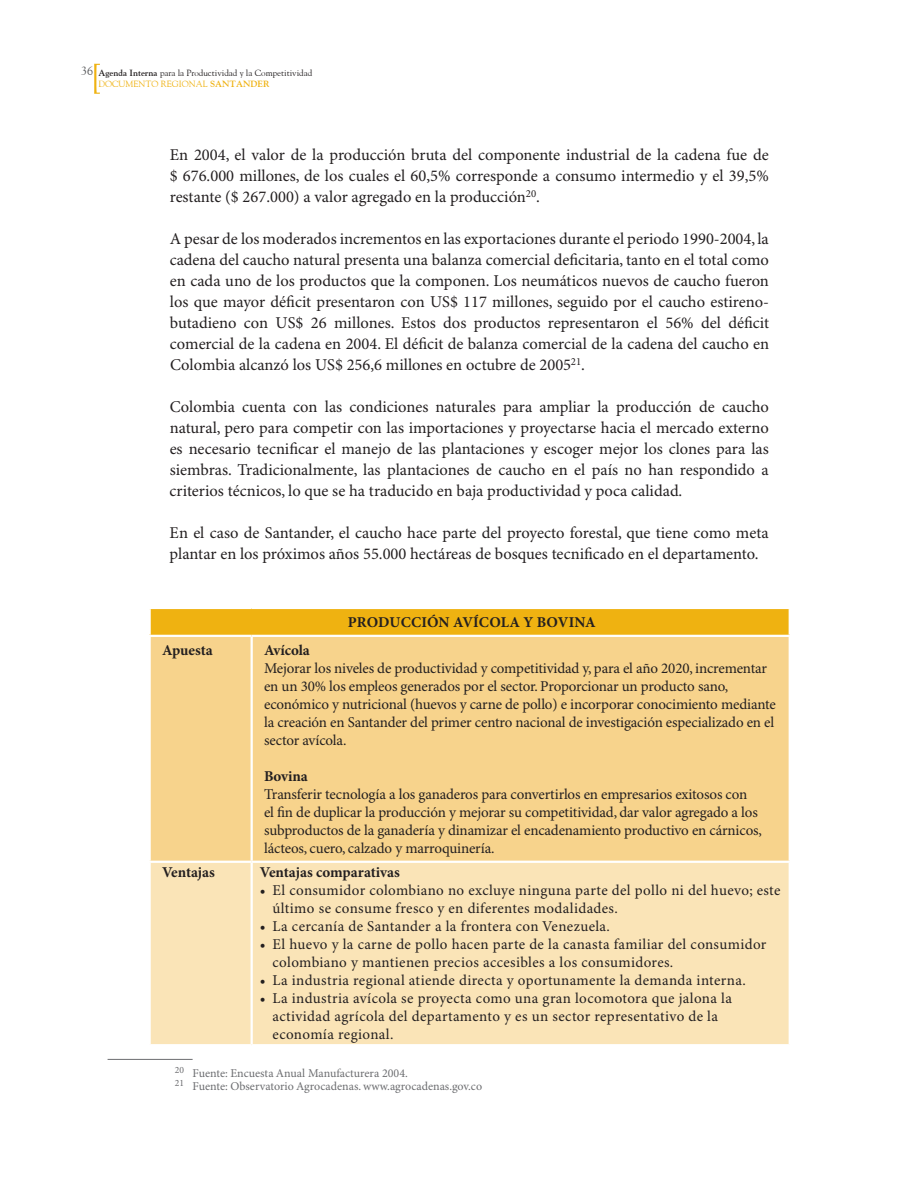
<style>
.page{position:relative;width:918px;height:1188px;background:#fff}
.page>*{position:absolute;margin:0;border:0;box-sizing:border-box;transform-origin:0 0}
.t1{font:16.5px/21px "Minion Pro";color:#231f20;text-align:justify}
.t2{font:15px/18px "Minion Pro";letter-spacing:-.005em;color:#231f20}
.t3{font:15px/18px "Minion Pro";letter-spacing:.025em;color:#231f20}
.t4{font:15px/18px "Minion Pro";letter-spacing:.02em;color:#231f20}
.t5{font:700 15px "Minion Pro";letter-spacing:-.005em;color:#231f20}
.t6{font:12px/13.5px "Minion Pro";color:#6c6d70}
.t7{font:9px/10.8px "Goudy";color:#231f20}
.s1{font-weight:700}
.s2{color:#efb211}
.s3{font-weight:700;color:#efb211}
</style>
<div class="page">
<svg style="left:94px;top:64px;width:6px;height:30px"></svg>
<div style="left:150px;top:608px;width:640px;height:28px;background:#efb211"></div>
<div style="left:151px;top:637px;width:638px;height:224px;background:#f7d38c"></div>
<div style="left:151px;top:863px;width:638px;height:181px;background:#fae4b7"></div>
<hr style="left:148px;top:635px;width:104px;height:2px;background:#fff">
<hr style="left:252px;top:635px;width:539px;height:2px;background:#fff">
<hr style="left:251px;top:637px;width:2px;height:224px;background:#fff">
<hr style="left:251px;top:863px;width:2px;height:181px;background:#fff">
<hr style="left:148px;top:607px;width:104px;height:2px;background:#fff">
<hr style="left:148px;top:609px;width:3px;height:26px;background:#fff">
<hr style="left:252px;top:607px;width:539px;height:2px;background:#fff">
<hr style="left:789px;top:609px;width:2px;height:26px;background:#fff">
<hr style="left:108px;top:1059px;width:85px;height:1px;background:#6c6d70">
<p class="t7" style="left:99px;top:67px;width:215px;text-indent:-17px"><sup>36</sup> <span class="s1">Agenda Interna</span> para la Productividad y la Competitividad<br><span class="s2">Documento Regional</span> <span class="s3">SANTANDER</span></p>
<p class="t1" style="left:170px;top:145px;width:601px">En 2004, el valor de la producción bruta del componente industrial de la cadena fue de $ 676.000 millones, de los cuales el 60,5% corresponde a consumo intermedio y el 39,5% restante ($ 267.000) a valor agregado en la producción<sup>20</sup>.</p>
<p class="t1" style="left:170px;top:229px;width:601px">A pesar de los moderados incrementos en las exportaciones durante el periodo 1990-2004, la cadena del caucho natural presenta una balanza comercial deficitaria, tanto en el total como en cada uno de los productos que la componen. Los neumáticos nuevos de caucho fueron los que mayor déficit presentaron con US$ 117 millones, seguido por el caucho estireno&shy;butadieno con US$ 26 millones. Estos dos productos representaron el 56% del déficit comercial de la cadena en 2004. El déficit de balanza comercial de la cadena del caucho en Colombia alcanzó los US$ 256,6 millones en octubre de 2005<sup>21</sup>.</p>
<p class="t1" style="left:170px;top:397px;width:601px">Colombia cuenta con las condiciones naturales para ampliar la producción de caucho natural, pero para competir con las importaciones y proyectarse hacia el mercado externo es necesario tecnificar el manejo de las plantaciones y escoger mejor los clones para las siembras. Tradicionalmente, las plantaciones de caucho en el país no han respondido a criterios técnicos, lo que se ha traducido en baja productividad y poca calidad.</p>
<p class="t1" style="left:170px;top:523px;width:601px">En el caso de Santander, el caucho hace parte del proyecto forestal, que tiene como meta plantar en los próximos años 55.000 hectáreas de bosques tecnificado en el departamento.</p>
<p class="t5" style="left:348px;top:614px;width:221px">Producción avícola y bovina</p>
<p class="t5" style="left:162px;top:642px;width:52px">Apuesta</p>
<p class="t5" style="left:264px;top:642px;width:47px">Avícola</p>
<p class="t2" style="left:264px;top:660px;width:513px">Mejorar los niveles de productividad y competitividad y, para el año 2020, incrementar en un 30% los empleos generados por el sector. Proporcionar un producto sano, económico y nutricional (huevos y carne de pollo) e incorporar conocimiento mediante la creación en Santander del primer centro nacional de investigación especializado en el sector avícola.</p>
<p class="t5" style="left:264px;top:768px;width:45px">Bovina</p>
<p class="t2" style="left:264px;top:786px;width:499px">Transferir tecnología a los ganaderos para convertirlos en empresarios exitosos con<br>el fin de duplicar la producción y mejorar su competitividad, dar valor agregado a los subproductos de la ganadería y dinamizar el encadenamiento productivo en cárnicos, lácteos, cuero, calzado y marroquinería.</p>
<p class="t5" style="left:162px;top:863px;width:54px">Ventajas</p>
<p class="t5" style="left:260px;top:863px;width:142px">Ventajas comparativas</p>
<p class="t4" style="left:273px;top:882px;width:509px;text-indent:-13px">• El consumidor colombiano no excluye ninguna parte del pollo ni del huevo; este último se consume fresco y en diferentes modalidades.</p>
<p class="t3" style="left:260px;top:918px;width:352px">• La cercanía de Santander a la frontera con Venezuela.</p>
<p class="t3" style="left:273px;top:936px;width:495px;text-indent:-13px">• El huevo y la carne de pollo hacen parte de la canasta familiar del consumidor colombiano y mantienen precios accesibles a los consumidores.</p>
<p class="t4" style="left:260px;top:972px;width:488px">• La industria regional atiende directa y oportunamente la demanda interna.</p>
<p class="t3" style="left:273px;top:990px;width:461px;text-indent:-13px">• La industria avícola se proyecta como una gran locomotora que jalona la actividad agrícola del departamento y es un sector representativo de la economía regional.</p>
<p class="t6" style="left:175px;top:1067px;width:309px"><sup>20</sup> Fuente: Encuesta Anual Manufacturera 2004.<br><sup>21</sup> Fuente: Observatorio Agrocadenas. www.agrocadenas.gov.co</p>
</div>
